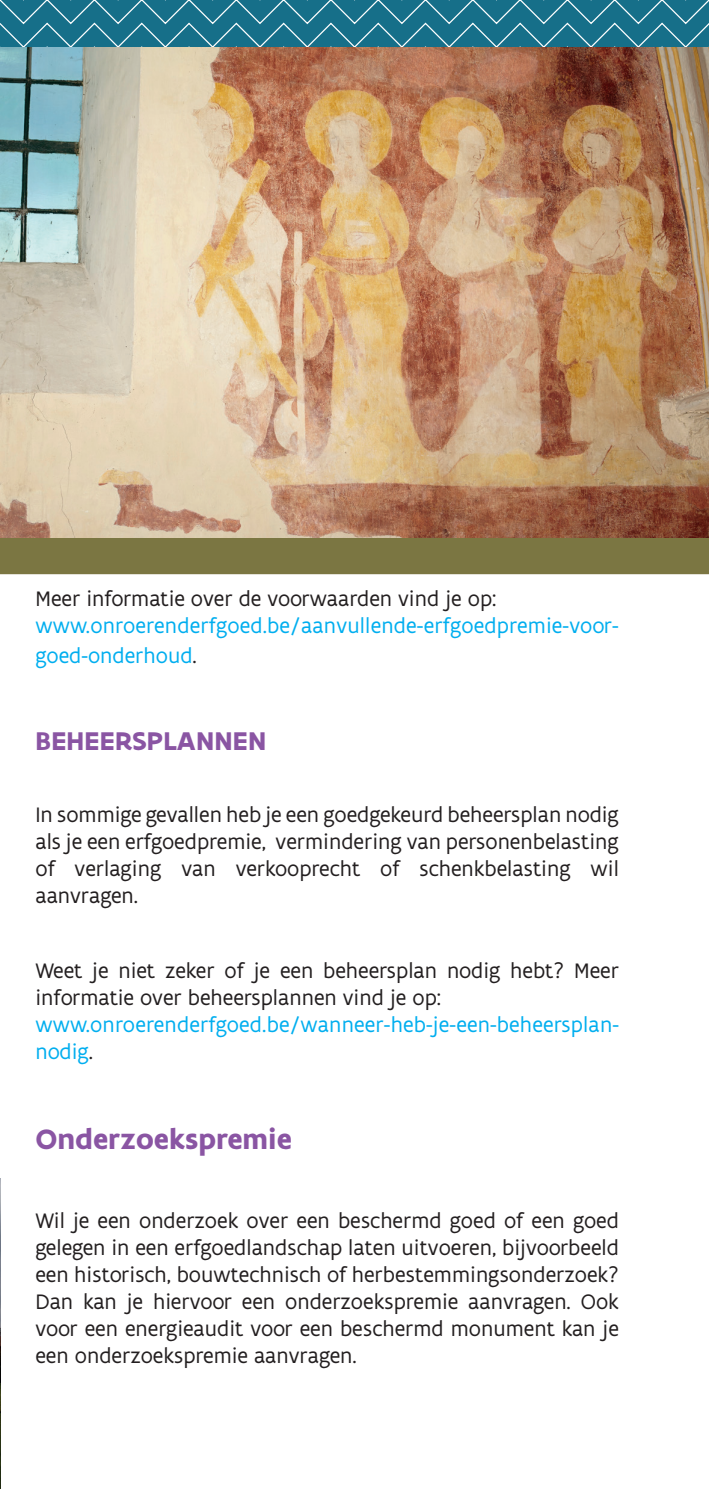
<style>
.page{position:relative;width:709px;height:1489px;background:#fff}
.page>*{position:absolute;margin:0;border:0;box-sizing:border-box;transform-origin:0 0}
.t1{font:700 30px "Flanders Art Sans";color:#8a55a3}
.t2{font:700 27.5px "Flanders Art Sans";letter-spacing:.005em;color:#8a55a3}
.t3{font:22.5px/27px "Flanders Art Sans";color:#231f20;text-align:justify}
.t4{font:22.5px/30px "Flanders Art Sans";letter-spacing:.005em;color:#00aeef}
.s1{color:#231f20}
</style>
<div class="page">
<div style="left:0;top:534px;width:709px;height:40px;background:#7b7642"></div>
<svg style="left:0;top:0;width:709px;height:191px;background:#2a7a91"></svg>
<img style="left:0;top:1178px;width:1px;height:310px">
<img style="left:1px;top:48px;width:708px;height:489px">
<p class="t3" style="left:35px;top:585px;width:462px">Meer informatie over de voorwaarden vind je op:</p>
<p class="t4" style="left:35px;top:610px;width:585px">www.onroerenderfgoed.be/aanvullende-erfgoedpremie-voor&shy;goed-onderhoud<span class="s1">.</span></p>
<p class="t2" style="left:36px;top:724px;width:232px">BEHEERSPLANNEN</p>
<p class="t3" style="left:35px;top:800px;width:585px">In sommige gevallen heb je een goedgekeurd beheersplan nodig als je een erfgoedpremie, vermindering van personenbelasting of verlaging van verkooprecht of schenkbelasting wil aanvragen.</p>
<p class="t3" style="left:35px;top:956px;width:585px">Weet je niet zeker of je een beheersplan nodig hebt? Meer informatie over beheersplannen vind je op:</p>
<p class="t4" style="left:35px;top:1010px;width:585px;line-height:27px">www.onroerenderfgoed.be/wanneer-heb-je-een-beheersplan&shy;nodig<span class="s1">.</span></p>
<h1 class="t1" style="left:35px;top:1120px;width:258px">Onderzoekspremie</h1>
<p class="t3" style="left:35px;top:1206px;width:585px">Wil je een onderzoek over een beschermd goed of een goed gelegen in een erfgoedlandschap laten uitvoeren, bijvoorbeeld een historisch, bouwtechnisch of herbestemmingsonderzoek?<br>Dan kan je hiervoor een onderzoekspremie aanvragen. Ook voor een energieaudit voor een beschermd monument kan je een onderzoekspremie aanvragen.</p>
</div>
